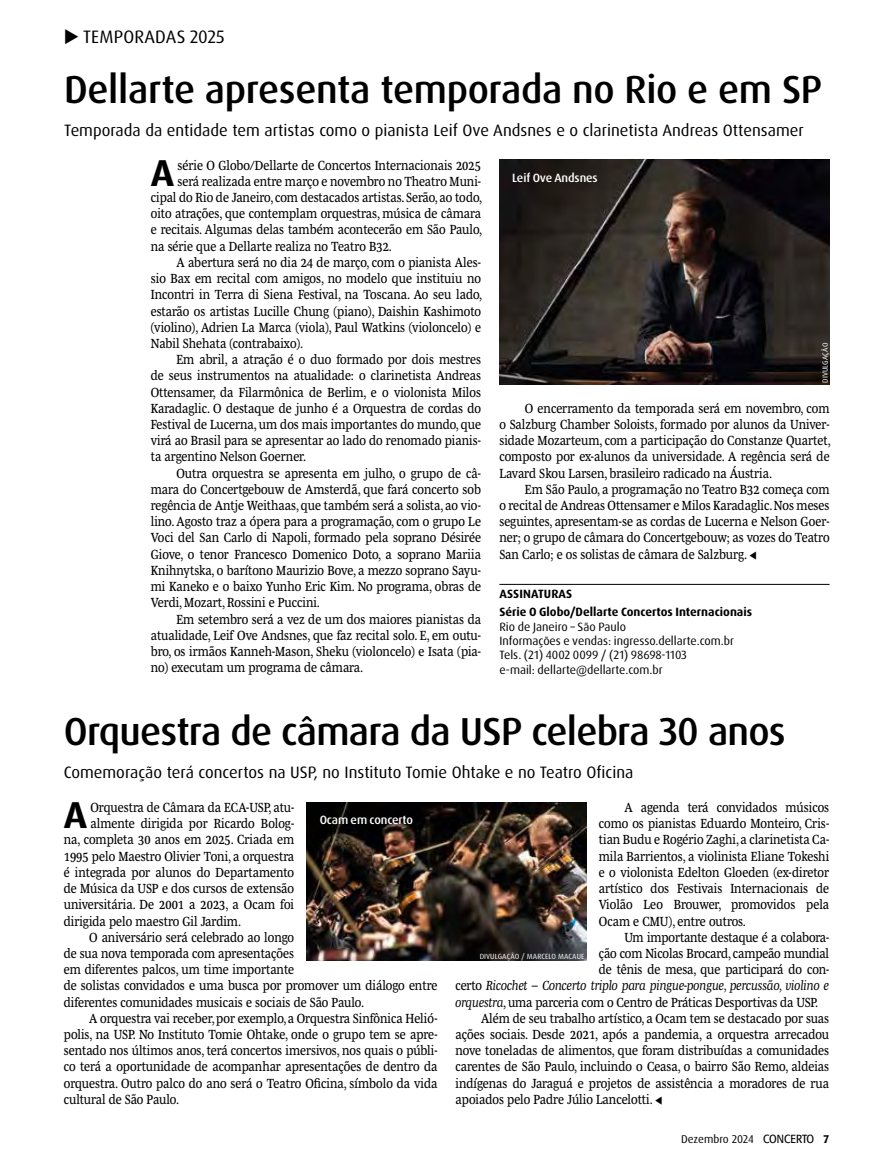
<style>
.page{position:relative;width:893px;height:1170px;background:#fff}
.page>*{position:absolute;margin:0;border:0;box-sizing:border-box;transform-origin:0 0}
.t1{font:500 39px "Dax Pro";letter-spacing:-.02em;color:#000}
.t2{font:700 37.5px "Dax Pro";color:#000}
.t3{font:18px "Dax Pro";letter-spacing:.01em;color:#000}
.t4{font:16.5px "Dax Pro";color:#000}
.t5{font:13.5px/16.2px "Mencken Std Text";color:#000;text-align:justify;scale:.9 1}
.t6{font:italic 13.5px "Mencken Std Text";letter-spacing:-.01em;color:#000;scale:.9 1}
.t7{font:12px/14.4px "Dax Pro";color:#000}
.t8{font:700 12px/18.6px "Dax Pro";color:#000}
.t9{font:500 12px "Dax Pro";letter-spacing:-.01em;color:#fff}
.t10{font:11.25px "Dax Pro";letter-spacing:-.01em;color:#000}
.t11{font:7.5px "Dax Pro";letter-spacing:.01em;color:#fff}
.s1{font-style:normal}
.s2{font-style:italic}
.s3{font-family:"Formata";font-size:11.7px}
.s4{font-weight:700}
</style>
<div class="page">
<hr style="left:499px;top:584px;width:331px;height:1px;background:#000">
<img style="left:307px;top:802px;width:279px;height:158px">
<img style="left:499px;top:160px;width:330px;height:224px">
<h3 class="t3" style="left:64px;top:25px;width:162px">◆ TEMPORADAS 2025</h3>
<h1 class="t1" style="left:64px;top:64px;width:760px">Dellarte apresenta temporada no Rio e em SP</h1>
<p class="t4" style="left:64px;top:119px;width:741px">Temporada da entidade tem artistas como o pianista Leif Ove Andsnes e o clarinetista Andreas Ottensamer</p>
<p class="t5" style="left:178px;top:157px;width:339px">série O Globo/Dellarte de Concertos Internacionais 2025</p>
<p class="t5" style="left:178px;top:173px;width:339px">será realizada entre março e novembro no Theatro Muni-</p>
<p class="t5" style="left:151px;top:189px;width:370px">cipal do Rio de Janeiro, com destacados artistas. Serão, ao todo,</p>
<p class="t5" style="left:151px;top:205px;width:368px">oito atrações, que contemplam orquestras, música de câmara</p>
<p class="t5" style="left:151px;top:221px;width:370px">e recitais. Algumas delas também acontecerão em São Paulo,</p>
<p class="t5" style="left:151px;top:238px;width:269px">na série que a Dellarte realiza no Teatro B32.</p>
<p class="t5" style="left:176px;top:254px;width:340px">A abertura será no dia 24 de março, com o pianista Ales-</p>
<p class="t5" style="left:151px;top:270px;width:368px">sio Bax em recital com amigos, no modelo que instituiu no</p>
<p class="t5" style="left:151px;top:286px;width:370px">Incontri in Terra di Siena Festival, na Toscana. Ao seu lado,</p>
<p class="t5" style="left:151px;top:302px;width:368px">estarão os artistas Lucille Chung (piano), Daishin Kashimoto</p>
<p class="t5" style="left:151px;top:319px;width:368px">(violino), Adrien La Marca (viola), Paul Watkins (violoncelo) e</p>
<p class="t5" style="left:151px;top:335px;width:171px">Nabil Shehata (contrabaixo).</p>
<p class="t5" style="left:176px;top:351px;width:340px">Em abril, a atração é o duo formado por dois mestres</p>
<p class="t5" style="left:151px;top:367px;width:368px">de seus instrumentos na atualidade: o clarinetista Andreas</p>
<p class="t5" style="left:151px;top:383px;width:368px">Ottensamer, da Filarmônica de Berlim, e o violonista Milos</p>
<p class="t5" style="left:151px;top:400px;width:368px">Karadaglic. O destaque de junho é a Orquestra de cordas do</p>
<p class="t5" style="left:151px;top:416px;width:368px">Festival de Lucerna, um dos mais importantes do mundo, que</p>
<p class="t5" style="left:151px;top:432px;width:368px">virá ao Brasil para se apresentar ao lado do renomado pianis-</p>
<p class="t5" style="left:151px;top:448px;width:174px">ta argentino Nelson Goerner.</p>
<p class="t5" style="left:176px;top:464px;width:340px">Outra orquestra se apresenta em julho, o grupo de câ-</p>
<p class="t5" style="left:151px;top:481px;width:368px">mara do Concertgebouw de Amsterdã, que fará concerto sob</p>
<p class="t5" style="left:151px;top:497px;width:368px">regência de Antje Weithaas, que também será a solista, ao vio-</p>
<p class="t5" style="left:151px;top:513px;width:368px">lino. Agosto traz a ópera para a programação, com o grupo Le</p>
<p class="t5" style="left:151px;top:529px;width:368px">Voci del San Carlo di Napoli, formado pela soprano Désirée</p>
<p class="t5" style="left:151px;top:545px;width:368px">Giove, o tenor Francesco Domenico Doto, a soprano Mariia</p>
<p class="t5" style="left:151px;top:562px;width:368px">Knihnytska, o barítono Maurizio Bove, a mezzo soprano Sayu-</p>
<p class="t5" style="left:151px;top:578px;width:368px">mi Kaneko e o baixo Yunho Eric Kim. No programa, obras de</p>
<p class="t5" style="left:151px;top:594px;width:190px">Verdi, Mozart, Rossini e Puccini.</p>
<p class="t5" style="left:176px;top:610px;width:340px">Em setembro será a vez de um dos maiores pianistas da</p>
<p class="t5" style="left:151px;top:626px;width:368px">atualidade, Leif Ove Andsnes, que faz recital solo. E, em outu-</p>
<p class="t5" style="left:151px;top:643px;width:368px">bro, os irmãos Kanneh-Mason, Sheku (violoncelo) e Isata (pia-</p>
<p class="t5" style="left:151px;top:659px;width:237px">no) executam um programa de câmara.</p>
<h2 class="t2" style="left:151px;top:148px;width:25px">A</h2>
<p class="t9" style="left:512px;top:170px;width:87px">Leif Ove Andsnes</p>
<p class="t11" style="left:820px;top:382px;width:41px;rotate:-90deg">DIVULGAÇÃO</p>
<p class="t5" style="left:499px;top:400px;width:370px;text-indent:26px">O encerramento da temporada será em novembro, com o Salzburg Chamber Soloists, formado por alunos da Univer&shy;sidade Mozarteum, com a participação do Constanze Quartet, composto por ex-alunos da universidade. A regência será de Lavard Skou Larsen, brasileiro radicado na Áustria.</p>
<p class="t5" style="left:499px;top:481px;width:368px;text-indent:26px">Em São Paulo, a programação no Teatro B32 começa com o recital de Andreas Ottensamer e Milos Karadaglic. Nos meses seguintes, apresentam-se as cordas de Lucerna e Nelson Goer&shy;ner; o grupo de câmara do Concertgebouw; as vozes do Teatro San Carlo; e os solistas de câmara de Salzburg. ▼</p>
<p class="t8" style="left:499px;top:584px;width:254px">ASSINATURAS<br>Série O Globo/Dellarte Concertos Internacionais</p>
<p class="t7" style="left:499px;top:619px;width:236px">Rio de Janeiro – São Paulo<br>Informações e vendas: ingresso.dellarte.com.br Tels. (21) 4002 0099 / (21) 98698-1103<br>e-mail: dellarte@dellarte.com.br</p>
<h1 class="t1" style="left:64px;top:706px;width:723px">Orquestra de câmara da USP celebra 30 anos</h1>
<p class="t4" style="left:64px;top:761px;width:571px">Comemoração terá concertos na USP, no Instituto Tomie Ohtake e no Teatro Oficina</p>
<p class="t5" style="left:91px;top:799px;width:228px">Orquestra de Câmara da ECA-USP, atu-</p>
<p class="t5" style="left:91px;top:815px;width:228px">almente dirigida por Ricardo Bolog-</p>
<p class="t5" style="left:64px;top:831px;width:257px">na, completa 30 anos em 2025. Criada em</p>
<p class="t5" style="left:64px;top:847px;width:257px">1995 pelo Maestro Olivier Toni, a orquestra</p>
<p class="t5" style="left:64px;top:863px;width:257px">é integrada por alunos do Departamento</p>
<p class="t5" style="left:64px;top:880px;width:257px">de Música da USP e dos cursos de extensão</p>
<p class="t5" style="left:64px;top:896px;width:257px">universitária. De 2001 a 2023, a Ocam foi</p>
<p class="t5" style="left:64px;top:912px;width:199px">dirigida pelo maestro Gil Jardim.</p>
<p class="t5" style="left:89px;top:928px;width:229px">O aniversário será celebrado ao longo</p>
<p class="t5" style="left:64px;top:944px;width:257px">de sua nova temporada com apresentações</p>
<p class="t5" style="left:64px;top:961px;width:257px">em diferentes palcos, um time importante</p>
<p class="t5" style="left:64px;top:977px;width:417px">de solistas convidados e uma busca por promover um diálogo entre</p>
<p class="t5" style="left:64px;top:993px;width:335px">diferentes comunidades musicais e sociais de São Paulo.</p>
<p class="t5" style="left:89px;top:1009px;width:388px">A orquestra vai receber, por exemplo, a Orquestra Sinfônica Helió-</p>
<p class="t5" style="left:64px;top:1025px;width:417px">polis, na USP. No Instituto Tomie Ohtake, onde o grupo tem se apre-</p>
<p class="t5" style="left:64px;top:1042px;width:417px">sentado nos últimos anos, terá concertos imersivos, nos quais o públi-</p>
<p class="t5" style="left:64px;top:1058px;width:417px">co terá a oportunidade de acompanhar apresentações de dentro da</p>
<p class="t5" style="left:64px;top:1074px;width:417px">orquestra. Outro palco do ano será o Teatro Oficina, símbolo da vida</p>
<p class="t5" style="left:64px;top:1090px;width:130px">cultural de São Paulo.</p>
<p class="t5" style="left:599px;top:799px;width:257px;text-indent:26px">A agenda terá convidados músicos como os pianistas Eduardo Monteiro, Cris&shy;tian Budu e Rogério Zaghi, a clarinetista Ca&shy;mila Barrientos, a violinista Eliane Tokeshi e o violonista Edelton Gloeden (ex-diretor artístico dos Festivais Internacionais de Violão Leo Brouwer, promovidos pela Ocam e CMU), entre outros.</p>
<p class="t5" style="left:624px;top:928px;width:229px">Um importante destaque é a colabora-</p>
<p class="t5" style="left:599px;top:944px;width:257px">ção com Nicolas Brocard, campeão mundial</p>
<p class="t5" style="left:599px;top:961px;width:257px">de tênis de mesa, que participará do con-</p>
<p class="t6" style="left:455px;top:977px;width:417px"><span class="s1">certo</span> Ricochet – Concerto triplo para pingue-pongue, percussão, violino e</p>
<p class="t5" style="left:455px;top:993px;width:405px"><span class="s2">orquestra</span>, uma parceria com o Centro de Práticas Desportivas da USP.</p>
<p class="t5" style="left:481px;top:1009px;width:388px">Além de seu trabalho artístico, a Ocam tem se destacado por suas</p>
<p class="t5" style="left:455px;top:1025px;width:417px">ações sociais. Desde 2021, após a pandemia, a orquestra arrecadou</p>
<p class="t5" style="left:455px;top:1042px;width:417px">nove toneladas de alimentos, que foram distribuídas a comunidades</p>
<p class="t5" style="left:455px;top:1058px;width:417px">carentes de São Paulo, incluindo o Ceasa, o bairro São Remo, aldeias</p>
<p class="t5" style="left:455px;top:1074px;width:417px">indígenas do Jaraguá e projetos de assistência a moradores de rua</p>
<p class="t5" style="left:455px;top:1090px;width:231px">apoiados pelo Padre Júlio Lancelotti. ▼</p>
<h2 class="t2" style="left:64px;top:790px;width:25px">A</h2>
<p class="t9" style="left:320px;top:812px;width:95px">Ocam em concerto</p>
<p class="t11" style="left:480px;top:951px;width:106px">DIVULGAÇÃO / MARCELO MACAUE</p>
<p class="t10" style="left:681px;top:1131px;width:150px">Dezembro 2024 <span class="s3">CONCERTO</span> <span class="s4">7</span></p>
</div>
